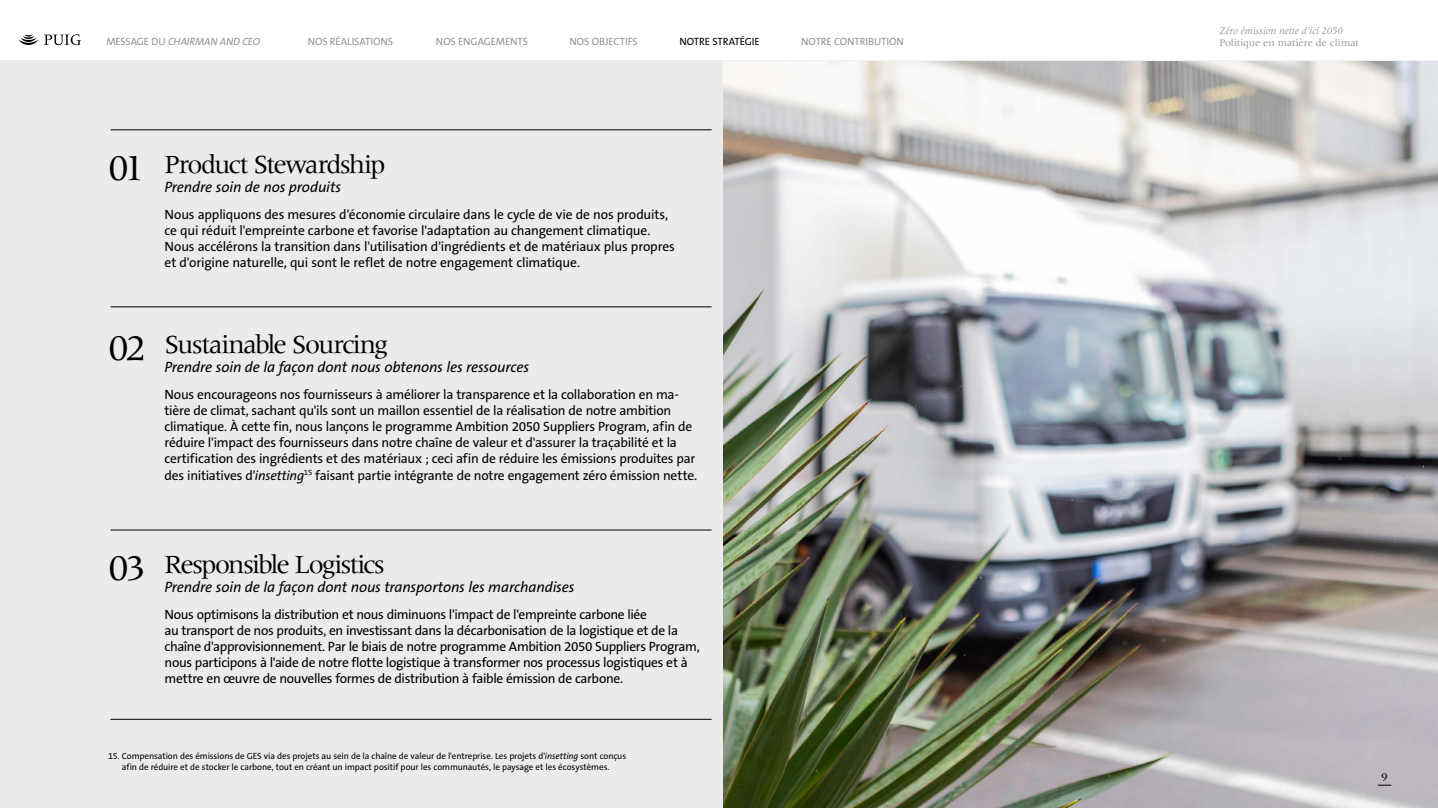
<style>
.page{position:relative;width:1438px;height:808px;background:#fff}
.page>*{position:absolute;margin:0;border:0;box-sizing:border-box;transform-origin:0 0}
.t1{font:37.5px "Meridien LT Std";color:#000}
.t2{font:27px "Meridien LT Std";letter-spacing:-.055em;color:#000}
.t3{font:italic 15px "The Sans B5 Plain";letter-spacing:-.01em;color:#000}
.t4{font:13.5px/16.2px "The Sans B5 Plain";letter-spacing:-.02em;color:#000}
.t5{font:12px "Meridien LT Std";color:#000}
.t6{font:10.5px "The Sans B5 Plain";letter-spacing:-.01em;color:#939598}
.t7{font:italic 10.5px "Meridien LT Std";color:#939598}
.t8{font:10.5px "Meridien LT Std";letter-spacing:-.01em;color:#939598}
.t9{font:italic 10.5px "The Sans B5 Plain";letter-spacing:-.02em;color:#939598}
.t10{font:10.5px "The Sans B5 Plain";letter-spacing:-.01em;color:#000}
.t11{font:9px/10.8px "The Sans B5 Plain";letter-spacing:-.005em;color:#000;text-align:center}
.s1{font-style:normal}
.s2{font-style:italic}
</style>
<div class="page">
<svg style="left:19px;top:34px;width:62px;height:11px"></svg>
<img style="left:722px;top:61px;width:715px;height:747px">
<div style="left:0;top:61px;width:722px;height:747px;background:#ebebec"></div>
<svg style="left:1377px;top:785px;width:13px;height:1px"></svg>
<hr style="left:110px;top:307px;width:601px;height:1px;background:#000">
<hr style="left:110px;top:130px;width:601px;height:1px;background:#000">
<hr style="left:110px;top:719px;width:601px;height:1px;background:#000">
<hr style="left:110px;top:530px;width:601px;height:1px;background:#000">
<p class="t9" style="left:106px;top:36px;width:155px"><span class="s1">MESSAGE DU</span> CHAIRMAN AND CEO</p>
<p class="t6" style="left:308px;top:36px;width:87px">NOS RÉALISATIONS</p>
<p class="t6" style="left:436px;top:36px;width:94px">NOS ENGAGEMENTS</p>
<p class="t6" style="left:569px;top:36px;width:70px">NOS OBJECTIFS</p>
<p class="t10" style="left:679px;top:36px;width:82px">NOTRE STRATÉGIE</p>
<p class="t6" style="left:801px;top:36px;width:104px">NOTRE CONTRIBUTION</p>
<p class="t1" style="left:108px;top:148px;width:38px">01</p>
<p class="t2" style="left:164px;top:149px;width:222px">Product Stewardship</p>
<p class="t3" style="left:164px;top:179px;width:178px">Prendre soin de nos produits</p>
<p class="t4" style="left:164px;top:206px;width:512px">Nous appliquons des mesures d'économie circulaire dans le cycle de vie de nos produits, ce qui réduit l'empreinte carbone et favorise l'adaptation au changement climatique.<br>Nous accélérons la transition dans l'utilisation d'ingrédients et de matériaux plus propres et d'origine naturelle, qui sont le reflet de notre engagement climatique.</p>
<p class="t1" style="left:108px;top:328px;width:40px">02</p>
<p class="t2" style="left:164px;top:329px;width:225px">Sustainable Sourcing</p>
<p class="t3" style="left:164px;top:359px;width:366px">Prendre soin de la façon dont nous obtenons les ressources</p>
<p class="t4" style="left:164px;top:386px;width:534px">Nous encourageons nos fournisseurs à améliorer la transparence et la collaboration en ma&shy;tière de climat, sachant qu'ils sont un maillon essentiel de la réalisation de notre ambition climatique. À cette fin, nous lançons le programme Ambition 2050 Suppliers Program, afin de réduire l'impact des fournisseurs dans notre chaîne de valeur et d'assurer la traçabilité et la certification des ingrédients et des matériaux ; ceci afin de réduire les émissions produites par des initiatives d'<span class="s2">insetting</span><sup>15</sup> faisant partie intégrante de notre engagement zéro émission nette.</p>
<p class="t1" style="left:108px;top:548px;width:40px">03</p>
<p class="t2" style="left:164px;top:549px;width:221px">Responsible Logistics</p>
<p class="t3" style="left:164px;top:579px;width:411px">Prendre soin de la façon dont nous transportons les marchandises</p>
<p class="t4" style="left:164px;top:606px;width:536px">Nous optimisons la distribution et nous diminuons l'impact de l'empreinte carbone liée<br>au transport de nos produits, en investissant dans la décarbonisation de la logistique et de la chaîne d'approvisionnement. Par le biais de notre programme Ambition 2050 Suppliers Program, nous participons à l'aide de notre flotte logistique à transformer nos processus logistiques et à mettre en œuvre de nouvelles formes de distribution à faible émission de carbone.</p>
<p class="t11" style="left:108px;top:751px;width:519px">15. Compensation des émissions de GES via des projets au sein de la chaîne de valeur de l'entreprise. Les projets d'<span class="s2">insetting</span> sont conçus afin de réduire et de stocker le carbone, tout en créant un impact positif pour les communautés, le paysage et les écosystèmes.</p>
<p class="t7" style="left:1219px;top:26px;width:125px">Zéro émission nette d’ici 2050</p>
<p class="t8" style="left:1219px;top:37px;width:141px">Politique en matière de climat</p>
<p class="t5" style="left:1380px;top:770px;width:8px">9</p>
</div>
